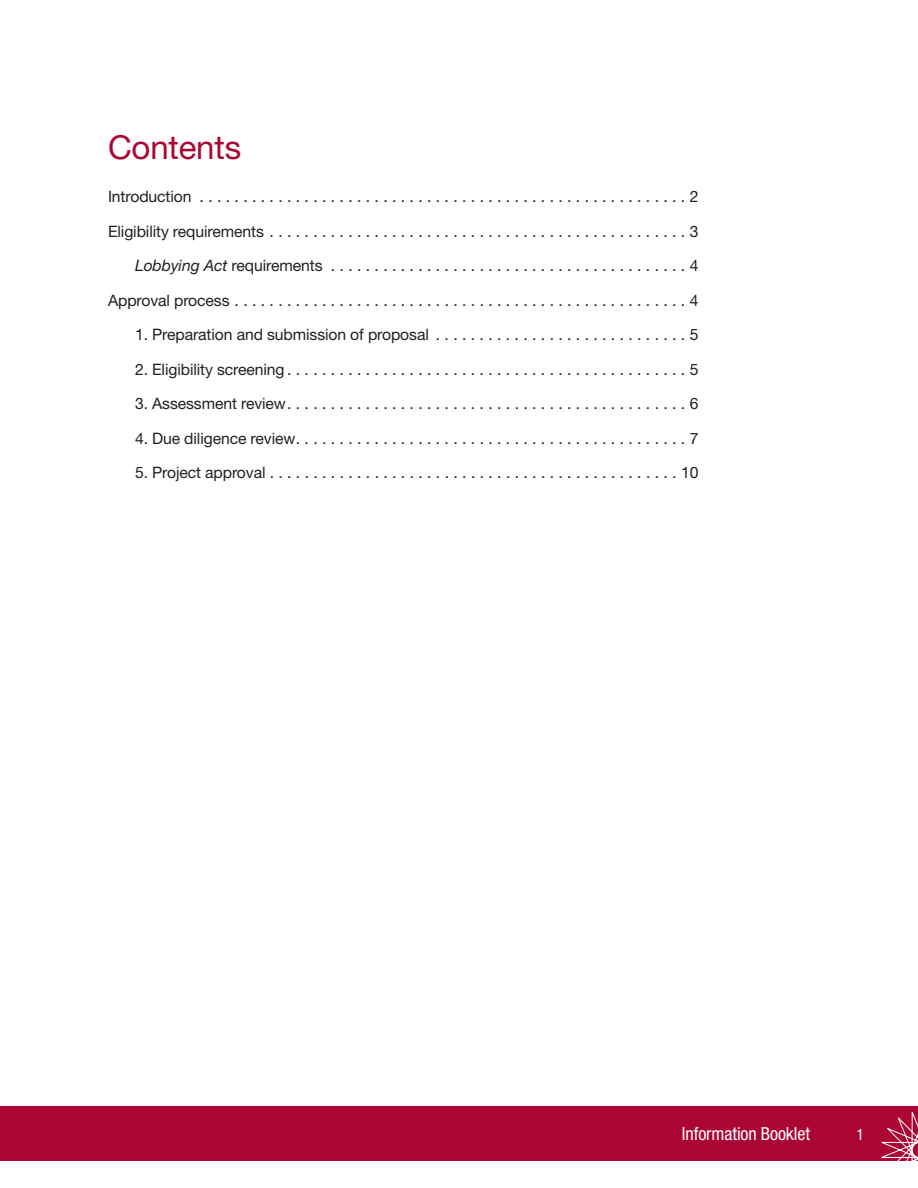
<style>
.page{position:relative;width:918px;height:1188px;background:#fff}
.page>*{position:absolute;margin:0;border:0;box-sizing:border-box;transform-origin:0 0}
.t1{font:33px "Helvetica Neue";letter-spacing:-.005em;color:#ab0534}
.t2{font:condensed 18px "Helvetica Neue";letter-spacing:-.005em;color:#fff}
.t3{font:15.75px/34.5px "Helvetica Neue";letter-spacing:-.005em;color:#231f20;text-align:right}
.t4{font:condensed 15.75px "Helvetica Neue";color:#fff}
.s1{font-style:italic}
</style>
<div class="page">
<div style="left:0;top:1107px;width:918px;height:54px;background:#ab0534"></div>
<svg style="left:882px;top:1112px;width:36px;height:49px"></svg>
<h1 class="t1" style="left:108px;top:135px;width:135px">Contents</h1>
<p class="t3" style="left:108px;top:181px;width:592px">Introduction . . . . . . . . . . . . . . . . . . . . . . . . . . . . . . . . . . . . . . . . . . . . . . . . . . . . . . . . 2<br>Eligibility requirements . . . . . . . . . . . . . . . . . . . . . . . . . . . . . . . . . . . . . . . . . . . . . . . . 3<br><span class="s1">Lobbying Act</span> requirements . . . . . . . . . . . . . . . . . . . . . . . . . . . . . . . . . . . . . . . . . 4<br>Approval process . . . . . . . . . . . . . . . . . . . . . . . . . . . . . . . . . . . . . . . . . . . . . . . . . . . . 4</p>
<p class="t3" style="left:135px;top:319px;width:565px">1. Preparation and submission of proposal . . . . . . . . . . . . . . . . . . . . . . . . . . . . . 5</p>
<p class="t3" style="left:135px;top:353px;width:565px">2. Eligibility screening . . . . . . . . . . . . . . . . . . . . . . . . . . . . . . . . . . . . . . . . . . . . . . 5</p>
<p class="t3" style="left:135px;top:388px;width:565px">3. Assessment review. . . . . . . . . . . . . . . . . . . . . . . . . . . . . . . . . . . . . . . . . . . . . . 6</p>
<p class="t3" style="left:135px;top:422px;width:565px">4. Due diligence review. . . . . . . . . . . . . . . . . . . . . . . . . . . . . . . . . . . . . . . . . . . . . 7</p>
<p class="t3" style="left:135px;top:457px;width:565px">5. Project approval . . . . . . . . . . . . . . . . . . . . . . . . . . . . . . . . . . . . . . . . . . . . . . . 10</p>
<p class="t2" style="left:682px;top:1127px;width:130px">Information Booklet</p>
<p class="t4" style="left:856px;top:1129px;width:9px">1</p>
</div>
